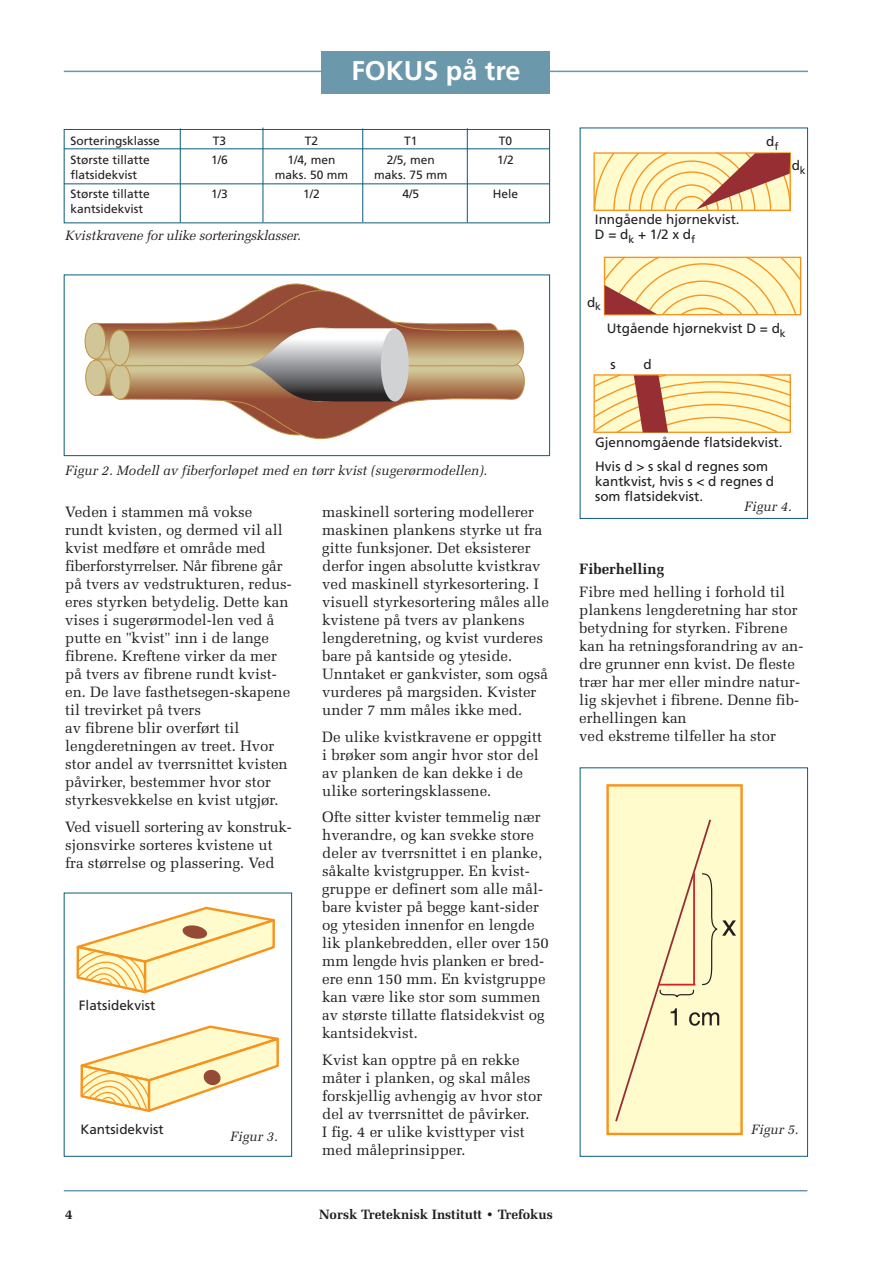
<style>
.page{position:relative;width:893px;height:1263px;background:#fff}
.page>*{position:absolute;margin:0;border:0;box-sizing:border-box;transform-origin:0 0}
.t1{font:700 27px "Frutiger";color:#fff}
.t2{font:15px/18px "Melior";color:#231f20}
.t3{font:700 15px "Melior";color:#231f20}
.t4{font:13.5px/15px "Frutiger";color:#231f20}
.t5{font:italic 13.5px "Melior";color:#231f20}
.t6{font:italic 13.5px "Melior";letter-spacing:-.02em;color:#231f20}
.t7{font:700 13.5px "Melior";color:#231f20}
.t8{font:12px "Frutiger";color:#231f20}
</style>
<div class="page">
<hr style="left:64px;top:1190px;width:743px;height:1px;background:#6c98ac">
<hr style="left:64px;top:71px;width:744px;height:1px;background:#6c98ac">
<div style="left:322px;top:51px;width:228px;height:43px;background:#6c98ac"></div>
<svg style="left:593px;top:152px;width:199px;height:59px;background:#eccb9c"></svg>
<svg style="left:603px;top:256px;width:199px;height:60px;background:#f7e0ad"></svg>
<svg style="left:593px;top:374px;width:198px;height:60px;background:#f1d4a3"></svg>
<div style="left:580px;top:128px;width:228px;height:391px;border:1px solid #0a5c7d"></div>
<svg style="left:606px;top:784px;width:137px;height:352px;background:#fde4a8"></svg>
<div style="left:614px;top:817px;width:122px;height:306px;background:#fffbcc"></div>
<div style="left:580px;top:767px;width:228px;height:390px;border:1px solid #0a5c7d"></div>
<svg style="left:76px;top:906px;width:199px;height:88px"></svg>
<svg style="left:80px;top:1025px;width:199px;height:87px"></svg>
<div style="left:64px;top:893px;width:228px;height:264px;border:1px solid #0a5c7d"></div>
<div style="left:86px;top:360px;width:20px;height:35px;background:#d1c697;border-radius:50%"></div>
<div style="left:85px;top:360px;width:22px;height:36px;border:1px solid #c09247;border-radius:50%"></div>
<div style="left:85px;top:323px;width:21px;height:36px;background:#d1c697;border-radius:50%"></div>
<div style="left:85px;top:323px;width:21px;height:36px;border:1px solid #c09247;border-radius:50%"></div>
<svg style="left:94px;top:284px;width:431px;height:155px"></svg>
<div style="left:381px;top:328px;width:28px;height:74px;background:#d1d2d4;border-radius:50%"></div>
<div style="left:64px;top:274px;width:486px;height:182px;border:1px solid #0a5c7d"></div>
<div style="left:64px;top:129px;width:486px;height:94px;border:1px solid #0a5c7d"></div>
<hr style="left:362px;top:128px;width:1px;height:94px;background:#0a5c7d">
<hr style="left:467px;top:128px;width:1px;height:94px;background:#0a5c7d">
<hr style="left:180px;top:128px;width:1px;height:94px;background:#0a5c7d">
<hr style="left:263px;top:128px;width:1px;height:94px;background:#0a5c7d">
<hr style="left:64px;top:148px;width:486px;height:1px;background:#0a5c7d">
<hr style="left:64px;top:183px;width:486px;height:1px;background:#0a5c7d">
<h1 class="t1" style="left:351px;top:59px;width:171px">FOKUS på tre</h1>
<p class="t8" style="left:71px;top:136px;width:91px">Sorteringsklasse</p>
<p class="t8" style="left:213px;top:136px;width:15px">T3</p>
<p class="t8" style="left:305px;top:136px;width:15px">T2</p>
<p class="t8" style="left:404px;top:136px;width:15px">T1</p>
<p class="t8" style="left:499px;top:136px;width:15px">T0</p>
<p class="t8" style="left:71px;top:155px;width:81px">Største tillatte</p>
<p class="t8" style="left:211px;top:155px;width:18px">1/6</p>
<p class="t8" style="left:288px;top:155px;width:50px">1/4, men</p>
<p class="t8" style="left:387px;top:155px;width:50px">2/5, men</p>
<p class="t8" style="left:497px;top:155px;width:18px">1/2</p>
<p class="t8" style="left:71px;top:170px;width:68px">flatsidekvist</p>
<p class="t8" style="left:275px;top:170px;width:75px">maks. 50 mm</p>
<p class="t8" style="left:374px;top:170px;width:75px">maks. 75 mm</p>
<p class="t8" style="left:71px;top:189px;width:81px">Største tillatte</p>
<p class="t8" style="left:211px;top:189px;width:18px">1/3</p>
<p class="t8" style="left:303px;top:189px;width:18px">1/2</p>
<p class="t8" style="left:402px;top:189px;width:18px">4/5</p>
<p class="t8" style="left:493px;top:189px;width:27px">Hele</p>
<p class="t8" style="left:71px;top:204px;width:74px">kantsidekvist</p>
<p class="t6" style="left:65px;top:227px;width:237px">Kvistkravene for ulike sorteringsklasser.</p>
<p class="t4" style="left:595px;top:213px;width:146px">Inngående hjørnekvist.<br>D=d<sub>k</sub>+1/2xd<sub>f</sub></p>
<p class="t4" style="left:587px;top:296px;width:16px">d<sub>k</sub></p>
<p class="t4" style="left:766px;top:135px;width:14px">d<sub>f</sub></p>
<p class="t4" style="left:792px;top:159px;width:16px">d<sub>k</sub></p>
<p class="t4" style="left:607px;top:322px;width:180px">Utgående hjørnekvist D = d<sub>k</sub></p>
<p class="t4" style="left:610px;top:358px;width:7px">s</p>
<p class="t4" style="left:644px;top:358px;width:10px">d</p>
<p class="t5" style="left:65px;top:462px;width:423px">Figur 2. Modell av fiberforløpet med en tørr kvist (sugerørmodellen).</p>
<p class="t2" style="left:65px;top:503px;width:228px">Veden i stammen må vokse rundt kvisten, og dermed vil all kvist medføre et område med fiberforstyrrelser. Når fibrene går på tvers av vedstrukturen, redus&shy;eres styrken betydelig. Dette kan vises i sugerørmodel-len ved å putte en "kvist" inn i de lange fibrene. Kreftene virker da mer på tvers av fibrene rundt kvist&shy;en. De lave fasthetsegen-skapene til trevirket på tvers<br>av fibrene blir overført til lengderetningen av treet. Hvor stor andel av tverrsnittet kvisten påvirker, bestemmer hvor stor styrkesvekkelse en kvist utgjør.</p>
<p class="t2" style="left:65px;top:817px;width:228px">Ved visuell sortering av konstruk&shy;sjonsvirke sorteres kvistene ut fra størrelse og plassering. Ved</p>
<p class="t4" style="left:79px;top:998px;width:78px">Flatsidekvist</p>
<p class="t4" style="left:80px;top:1123px;width:85px">Kantsidekvist</p>
<p class="t5" style="left:230px;top:1128px;width:49px">Figur 3.</p>
<p class="t2" style="left:322px;top:503px;width:228px">maskinell sortering modellerer maskinen plankens styrke ut fra gitte funksjoner. Det eksisterer derfor ingen absolutte kvistkrav ved maskinell styrkesortering. I visuell styrkesortering måles alle kvistene på tvers av plankens lengderetning, og kvist vurderes bare på kantside og yteside.<br>Unntaket er gankvister, som også vurderes på margsiden. Kvister under 7 mm måles ikke med.</p>
<p class="t2" style="left:322px;top:727px;width:221px">De ulike kvistkravene er oppgitt i brøker som angir hvor stor del av planken de kan dekke i de ulike sorteringsklassene.</p>
<p class="t2" style="left:322px;top:808px;width:228px">Ofte sitter kvister temmelig nær hverandre, og kan svekke store deler av tverrsnittet i en planke, såkalte kvistgrupper. En kvist&shy;gruppe er definert som alle mål&shy;bare kvister på begge kant-sider og ytesiden innenfor en lengde lik plankebredden, eller over 150 mm lengde hvis planken er bred&shy;ere enn 150 mm. En kvistgruppe kan være like stor som summen av største tillatte flatsidekvist og kantsidekvist.</p>
<p class="t2" style="left:322px;top:1050px;width:221px">Kvist kan opptre på en rekke måter i planken, og skal måles forskjellig avhengig av hvor stor del av tverrsnittet de påvirker.<br>I fig. 4 er ulike kvisttyper vist med måleprinsipper.</p>
<p class="t7" style="left:65px;top:1207px;width:9px">4</p>
<p class="t7" style="left:319px;top:1207px;width:235px">Norsk Treteknisk Institutt • Trefokus</p>
<p class="t4" style="left:595px;top:432px;width:189px;line-height:23.5px">Gjennomgående flatsidekvist.<br>Hvis d &gt; s skal d regnes som</p>
<p class="t4" style="left:595px;top:474px;width:181px">kantkvist, hvis s &lt; d regnes d som flatsidekvist.</p>
<p class="t5" style="left:744px;top:498px;width:49px">Figur 4.</p>
<p class="t3" style="left:579px;top:560px;width:86px">Fiberhelling</p>
<p class="t2" style="left:579px;top:582px;width:226px">Fibre med helling i forhold til plankens lengderetning har stor betydning for styrken. Fibrene kan ha retningsforandring av an&shy;dre grunner enn kvist. De fleste trær har mer eller mindre natur&shy;lig skjevhet i fibrene. Denne fib&shy;erhellingen kan<br>ved ekstreme tilfeller ha stor</p>
<p class="t5" style="left:751px;top:1122px;width:49px">Figur 5.</p>
</div>
